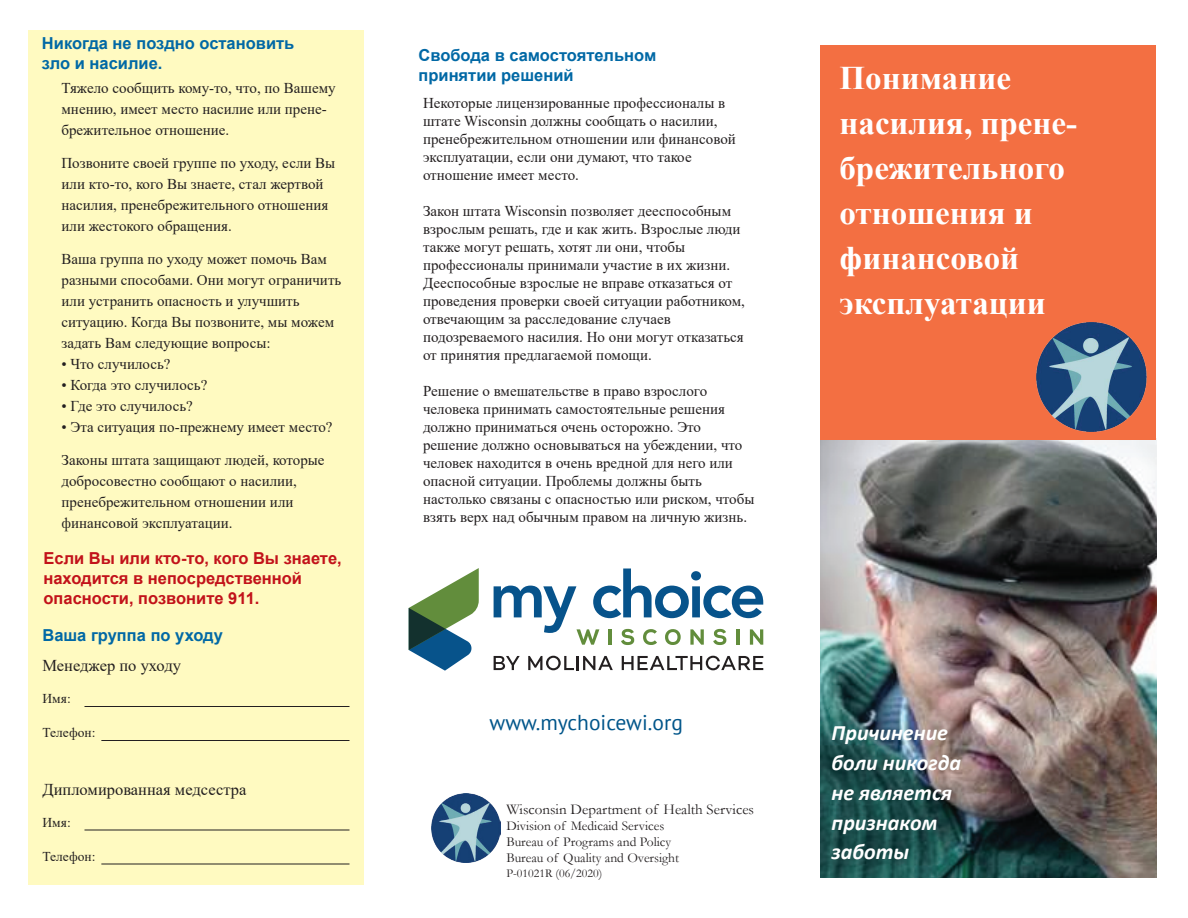
<style>
.page{position:relative;width:1188px;height:918px;background:#fff}
.page>*{position:absolute;margin:0;border:0;box-sizing:border-box;transform-origin:0 0}
.t1{font:700 33px/45px "Times New Roman";color:#fff}
.t2{font:italic 700 22.05px/29.8px "Calibri";color:#fff}
.t3{font:21.6px "PT Sans";color:#01558a}
.t4{font:700 16.5px/19.8px "Arial";color:#0068a5}
.t5{font:700 16.5px/19.8px "Arial";color:#c2121a}
.t6{font:16.5px "Times New Roman";color:#231f20}
.t7{font:15px/18px "Times New Roman";color:#231f20}
.t8{font:15px "Garamond";color:#231f20}
.t9{font:13.5px/16.2px "Garamond";color:#231f20}
.t10{font:13.5px "Times New Roman";color:#231f20}
.t11{font:12px "Garamond";color:#231f20}
</style>
<div class="page">
<img style="left:821px;top:440px;width:335px;height:438px">
<div style="left:28px;top:30px;width:336px;height:855px;background:#fffac1"></div>
<hr style="left:85px;top:706px;width:265px;height:1px;background:#231f20">
<hr style="left:101px;top:740px;width:249px;height:1px;background:#231f20">
<hr style="left:85px;top:830px;width:265px;height:1px;background:#231f20">
<hr style="left:101px;top:864px;width:249px;height:1px;background:#231f20">
<img style="left:432px;top:794px;width:69px;height:68px">
<div style="left:820px;top:45px;width:336px;height:395px;background:#f36f42"></div>
<img style="left:1037px;top:323px;width:109px;height:109px">
<svg style="left:409px;top:568px;width:354px;height:103px"></svg>
<p class="t4" style="left:42px;top:33px;width:254px">Никогда не поздно остановить зло и насилие.</p>
<p class="t4" style="left:418px;top:45px;width:239px">Свобода в самостоятельном принятии решений</p>
<p class="t7" style="left:62px;top:77px;width:276px;line-height:21px">Тяжело сообщить кому-то, что, по Вашему мнению, имеет место насилие или прене&shy;брежительное отношение.</p>
<p class="t7" style="left:62px;top:152px;width:275px;line-height:21px">Позвоните своей группе по уходу, если Вы или кто-то, кого Вы знаете, стал жертвой насилия, пренебрежительного отношения или жестокого обращения.</p>
<p class="t7" style="left:62px;top:248px;width:281px;line-height:21px">Ваша группа по уходу может помочь Вам разными способами. Они могут ограничить или устранить опасность и улучшить ситуацию. Когда Вы позвоните, мы можем задать Вам следующие вопросы:</p>
<p class="t7" style="left:62px;top:354px;width:111px">• Что случилось?</p>
<p class="t7" style="left:62px;top:375px;width:147px">• Когда это случилось?</p>
<p class="t7" style="left:62px;top:396px;width:133px">• Где это случилось?</p>
<p class="t7" style="left:62px;top:417px;width:273px">• Эта ситуация по-прежнему имеет место?</p>
<p class="t7" style="left:62px;top:449px;width:265px;line-height:21px">Законы штата защищают людей, которые добросовестно сообщают о насилии, пренебрежительном отношении или финансовой эксплуатации.</p>
<p class="t5" style="left:44px;top:549px;width:300px">Если Вы или кто-то, кого Вы знаете, находится в непосредственной опасности, позвоните 911.</p>
<p class="t7" style="left:423px;top:93px;width:314px">Некоторые лицензированные профессионалы в штате Wisconsin должны сообщать о насилии, пренебрежительном отношении или финансовой эксплуатации, если они думают, что такое отношение имеет место.</p>
<p class="t7" style="left:423px;top:201px;width:323px">Закон штата Wisconsin позволяет дееспособным взрослым решать, где и как жить. Взрослые люди также могут решать, хотят ли они, чтобы профессионалы принимали участие в их жизни.<br>Дееспособные взрослые не вправе отказаться от проведения проверки своей ситуации работником, отвечающим за расследование случаев подозреваемого насилия. Но они могут отказаться от принятия предлагаемой помощи.</p>
<p class="t7" style="left:423px;top:381px;width:333px">Решение о вмешательстве в право взрослого человека принимать самостоятельные решения должно приниматься очень осторожно. Это решение должно основываться на убеждении, что человек находится в очень вредной для него или опасной ситуации. Проблемы должны быть настолько связаны с опасностью или риском, чтобы взять верх над обычным правом на личную жизнь.</p>
<p class="t4" style="left:42px;top:625px;width:182px">Ваша группа по уходу</p>
<p class="t6" style="left:43px;top:654px;width:140px">Менеджер по уходу</p>
<p class="t10" style="left:42px;top:689px;width:30px">Имя:</p>
<p class="t10" style="left:42px;top:723px;width:55px">Телефон:</p>
<p class="t6" style="left:42px;top:778px;width:205px">Дипломированная медсестра</p>
<p class="t10" style="left:42px;top:812px;width:30px">Имя:</p>
<p class="t10" style="left:42px;top:846px;width:55px">Телефон:</p>
<h3 class="t3" style="left:490px;top:709px;width:195px">www.mychoicewi.org</h3>
<p class="t8" style="left:506px;top:799px;width:249px">Wisconsin Department of Health Services</p>
<p class="t9" style="left:506px;top:817px;width:174px">Division of Medicaid Services<br>Bureau of Programs and Policy<br>Bureau of Quality and Oversight</p>
<p class="t11" style="left:506px;top:865px;width:97px">P-01021R (06/2020)</p>
<h1 class="t1" style="left:839px;top:54px;width:239px">Понимание насилия, прене&shy;брежительного отношения и финансовой эксплуатации</h1>
<h2 class="t2" style="left:832px;top:717px;width:131px">Причинение боли никогда не является признаком заботы</h2>
</div>
